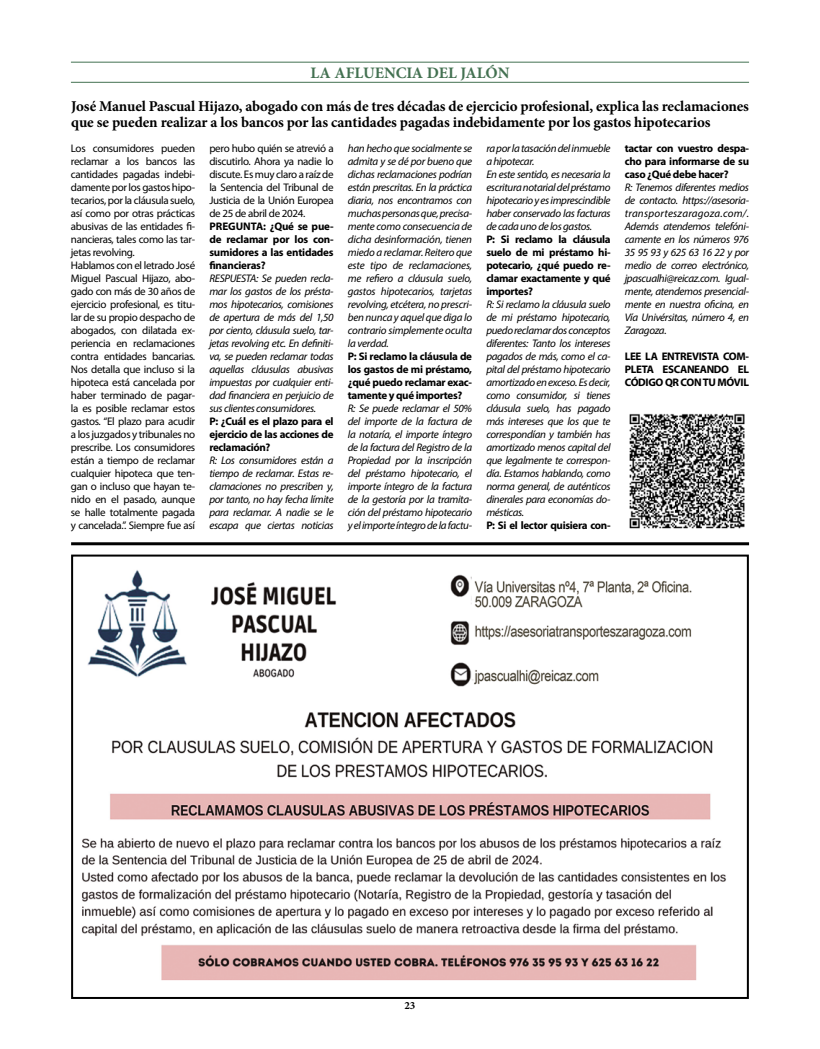
<style>
.page{position:relative;width:820px;height:1049px;background:#fff}
.page>*{position:absolute;margin:0;border:0;box-sizing:border-box;transform-origin:0 0}
.t1{font:700 16px "Minion Pro";color:#437151}
.t2{font:700 15px/15.8px "Minion Pro";letter-spacing:-.01em;color:#000}
.t3{font:italic 11px/13px "Myriad Pro";letter-spacing:-.03em;color:#000;text-align:justify}
.t4{font:11px/13px "Myriad Pro";letter-spacing:-.03em;color:#000}
.t5{font:700 11px/13px "Myriad Pro";letter-spacing:-.03em;color:#000;text-align:justify}
.t6{font:700 11px "Minion Pro";color:#000}
</style>
<div class="page">
<hr style="left:71px;top:62px;width:677px;height:1px;background:#437151">
<hr style="left:71px;top:82px;width:677px;height:1px;background:#437151">
<hr style="left:71px;top:542px;width:677px;height:3px;background:#000">
<img style="left:81px;top:570px;width:645px;height:411px">
<div style="left:71px;top:554px;width:677px;height:445px;border:2px solid #000"></div>
<img style="left:629px;top:413px;width:116px;height:116px">
<h1 class="t1" style="left:310px;top:62px;width:200px">LA AFLUENCIA DEL JALÓN</h1>
<h2 class="t2" style="left:71px;top:98px;width:679px">José Manuel Pascual Hijazo, abogado con más de tres décadas de ejercicio profesional, explica las reclamaciones que se pueden realizar a los bancos por las cantidades pagadas indebidamente por los gastos hipotecarios</h2>
<p class="t4" style="left:71px;top:142px;width:126px">Los consumidores pueden reclamar a los bancos las cantidades pagadas indebi&shy;damente por los gastos hipo&shy;tecarios, por la cláusula suelo, así como por otras prácticas abusivas de las entidades fi&shy;nancieras, tales como las tar&shy;jetas revolving.<br>Hablamos con el letrado José<br>Miguel Pascual Hijazo, abo&shy;gado con más de 30 años de ejercicio profesional, es titu&shy;lar de su propio despacho de abogados, con dilatada ex&shy;periencia en reclamaciones contra entidades bancarias.<br>Nos detalla que incluso si la hipoteca está cancelada por haber terminado de pagar&shy;la es posible reclamar estos gastos. “El plazo para acudir a los juzgados y tribunales no prescribe. Los consumidores están a tiempo de reclamar cualquier hipoteca que ten&shy;gan o incluso que hayan te&shy;nido en el pasado, aunque se halle totalmente pagada y cancelada.”. Siempre fue así</p>
<p class="t4" style="left:209px;top:142px;width:126px;text-align:justify">pero hubo quién se atrevió a discutirlo. Ahora ya nadie lo discute. Es muy claro a raíz de la Sentencia del Tribunal de Justicia de la Unión Europea de 25 de abril de 2024.</p>
<p class="t3" style="left:348px;top:142px;width:126px">han hecho que socialmente se admita y se dé por bueno que dichas reclamaciones podrían están prescritas. En la práctica diaria, nos encontramos con muchas personas que, precisa&shy;mente como consecuencia de dicha desinformación, tienen miedo a reclamar. Reitero que este tipo de reclamaciones, me refiero a cláusula suelo, gastos hipotecarios, tarjetas revolving, etcétera, no prescri&shy;ben nunca y aquel que diga lo contrario simplemente oculta la verdad.</p>
<p class="t5" style="left:348px;top:350px;width:126px">P: Si reclamo la cláusula de los gastos de mi préstamo, ¿qué puedo reclamar exac&shy;tamente y qué importes?</p>
<p class="t3" style="left:348px;top:402px;width:126px">R: Se puede reclamar el 50% del importe de la factura de la notaría, el importe íntegro de la factura del Registro de la Propiedad por la inscripción del préstamo hipotecario, el importe íntegro de la factura de la gestoría por la tramita&shy;ción del préstamo hipotecario y el importe íntegro de la factu-</p>
<p class="t3" style="left:486px;top:142px;width:126px;text-align:left">ra por la tasación del inmueble a hipotecar.<br>En este sentido, es necesaria la escritura notarial del préstamo hipotecario y es imprescindible haber conservado las facturas de cada uno de los gastos.</p>
<p class="t5" style="left:486px;top:233px;width:126px">P: Si reclamo la cláusula suelo de mi préstamo hi&shy;potecario, ¿qué puedo re&shy;clamar exactamente y qué importes?</p>
<p class="t3" style="left:486px;top:298px;width:126px">R: Si reclamo la cláusula suelo de mi préstamo hipotecario, puedo reclamar dos conceptos diferentes: Tanto los intereses pagados de más, como el ca&shy;pital del préstamo hipotecario amortizado en exceso. Es decir, como consumidor, si tienes cláusula suelo, has pagado más intereses que los que te correspondían y también has amortizado menos capital del que legalmente te correspon&shy;día. Estamos hablando, como norma general, de auténticos dinerales para economías do&shy;mésticas.</p>
<p class="t5" style="left:486px;top:519px;width:126px">P: Si el lector quisiera con-</p>
<p class="t5" style="left:624px;top:142px;width:126px">tactar con vuestro despa&shy;cho para informarse de su caso ¿Qué debe hacer?</p>
<p class="t3" style="left:624px;top:181px;width:126px">R: Tenemos diferentes medios de contacto. https://asesoria&shy;transporteszaragoza.com/.<br>Además atendemos telefóni&shy;camente en los números 976<br>35 95 93 y 625 63 16 22 y por medio de correo electrónico, jpascualhi@reicaz.com. Igual&shy;mente, atendemos presencial&shy;mente en nuestra oficina, en Vía Univérsitas, número 4, en Zaragoza.</p>
<p class="t5" style="left:624px;top:350px;width:126px">LEE LA ENTREVISTA COM-PLETA ESCANEANDO EL CÓDIGO QR CON TU MÓVIL</p>
<p class="t5" style="left:209px;top:220px;width:126px">PREGUNTA: ¿Qué se pue&shy;de reclamar por los con&shy;sumidores a las entidades financieras?</p>
<p class="t3" style="left:209px;top:272px;width:126px">RESPUESTA: Se pueden recla&shy;mar los gastos de los présta&shy;mos hipotecarios, comisiones de apertura de más del 1,50 por ciento, cláusula suelo, tar&shy;jetas revolving etc. En definiti&shy;va, se pueden reclamar todas aquellas cláusulas abusivas impuestas por cualquier enti&shy;dad financiera en perjuicio de sus clientes consumidores.</p>
<p class="t5" style="left:209px;top:415px;width:126px">P: ¿Cuál es el plazo para el ejercicio de las acciones de reclamación?</p>
<p class="t3" style="left:209px;top:454px;width:126px">R: Los consumidores están a tiempo de reclamar. Estas re&shy;clamaciones no prescriben y, por tanto, no hay fecha límite para reclamar. A nadie se le escapa que ciertas noticias</p>
<p class="t6" style="left:404px;top:997px;width:12px">23</p>
</div>
